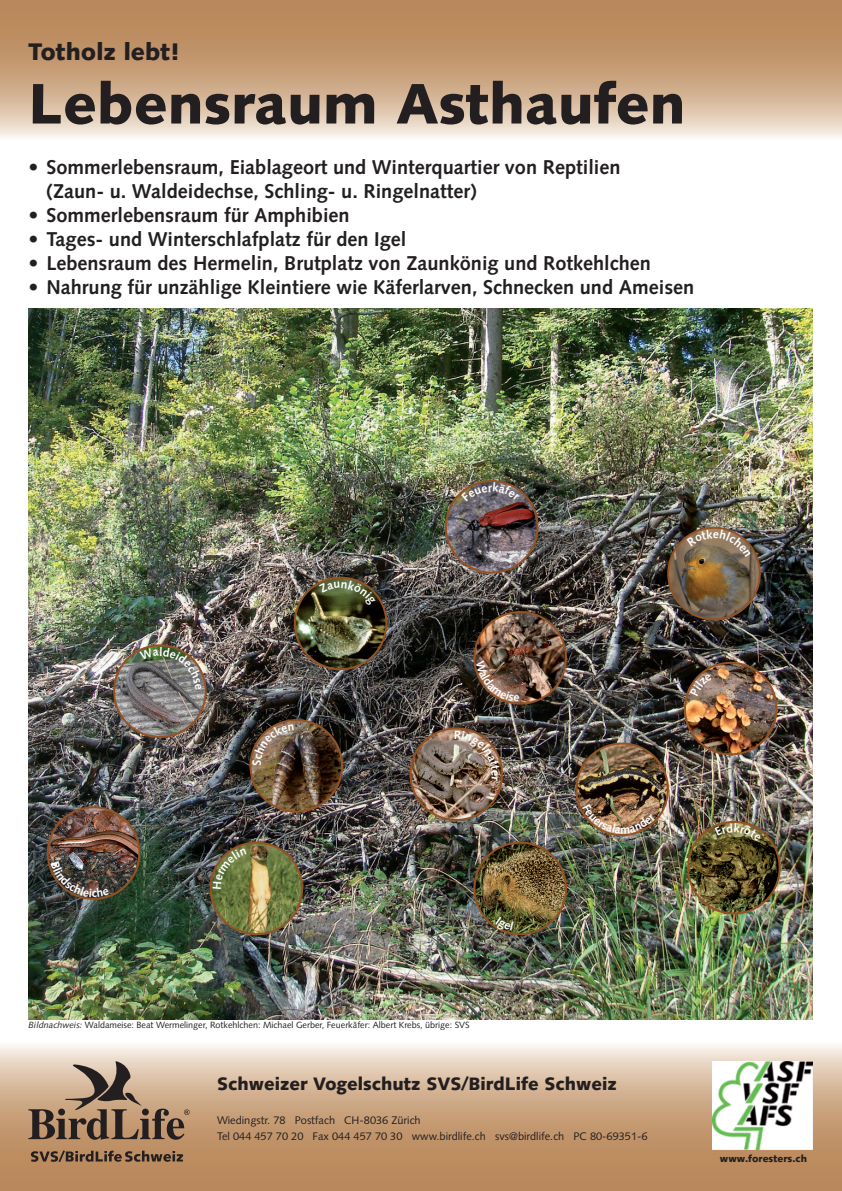
<style>
.page{position:relative;width:842px;height:1191px;background:#fff}
.page>*{position:absolute;margin:0;border:0;box-sizing:border-box;transform-origin:0 0}
.t1{font:900 57px "Syntax LT";color:#231f20}
.t2{font:900 24px "Syntax LT";color:#231f20}
.t3{font:700 20px/24px "Syntax LT";color:#231f20}
.t4{font:900 18px "Syntax LT";color:#231f20}
.t5{font:11px/16px "Syntax LT";color:#231f20}
.t6{font:900 10px "Syntax LT";color:#231f20}
.t7{font:9px "Syntax LT";color:#231f20}
.s1{font-style:italic}
</style>
<div class="page">
<img style="left:28px;top:309px;width:785px;height:710px">
<img style="left:48px;top:807px;width:91px;height:92px;border-radius:46px">
<div style="left:47px;top:806px;width:93px;height:94px;border:2px solid #955323;border-radius:50%"></div>
<img style="left:474px;top:842px;width:92px;height:91px">
<div style="left:473px;top:841px;width:94px;height:94px;border:2px solid #955323;border-radius:50%"></div>
<img style="left:576px;top:743px;width:92px;height:92px;border-radius:46px">
<div style="left:575px;top:742px;width:94px;height:94px;border:2px solid #955323;border-radius:50%"></div>
<img style="left:474px;top:612px;width:92px;height:91px;border-radius:46px">
<div style="left:473px;top:611px;width:94px;height:93px;border:2px solid #955323;border-radius:50%"></div>
<img style="left:668px;top:528px;width:92px;height:91px;border-radius:46px">
<div style="left:667px;top:527px;width:94px;height:93px;border:2px solid #955323;border-radius:50%"></div>
<img style="left:114px;top:645px;width:92px;height:92px;border-radius:46px">
<div style="left:113px;top:644px;width:94px;height:94px;border:2px solid #955323;border-radius:50%"></div>
<img style="left:295px;top:577px;width:91px;height:92px;border-radius:46px">
<div style="left:294px;top:576px;width:93px;height:94px;border:2px solid #955323;border-radius:50%"></div>
<img style="left:211px;top:842px;width:91px;height:92px;border-radius:46px">
<div style="left:210px;top:841px;width:93px;height:94px;border:2px solid #955323;border-radius:50%"></div>
<img style="left:410px;top:728px;width:92px;height:92px;border-radius:46px">
<div style="left:409px;top:727px;width:94px;height:94px;border:2px solid #955323;border-radius:50%"></div>
<img style="left:688px;top:823px;width:92px;height:90px">
<div style="left:687px;top:821px;width:94px;height:93px;border:2px solid #955323;border-radius:50%"></div>
<svg style="left:0;top:0;width:842px;height:138px;background:#cca785"></svg>
<svg style="left:0;top:1045px;width:842px;height:146px;background:#cca886"></svg>
<svg style="left:28px;top:1061px;width:162px;height:78px;background:#a68c75"></svg>
<svg style="left:31px;top:1150px;width:152px;height:12px;background:#7d5f46"></svg>
<img style="left:446px;top:481px;width:91px;height:91px;border-radius:46px">
<div style="left:445px;top:480px;width:93px;height:93px;border:2px solid #955323;border-radius:50%"></div>
<img style="left:685px;top:663px;width:91px;height:91px;border-radius:46px">
<div style="left:684px;top:662px;width:93px;height:93px;border:2px solid #955323;border-radius:50%"></div>
<img style="left:250px;top:720px;width:92px;height:91px;border-radius:46px">
<div style="left:249px;top:719px;width:94px;height:93px;border:2px solid #955323;border-radius:50%"></div>
<img style="left:713px;top:1061px;width:100px;height:88px">
<svg style="left:51px;top:861px;width:58px;height:36px;background:#4f4841"></svg>
<svg style="left:495px;top:916px;width:18px;height:14px"></svg>
<img style="left:582px;top:804px;width:74px;height:29px">
<svg style="left:476px;top:660px;width:43px;height:42px;background:#6e5242"></svg>
<svg style="left:687px;top:529px;width:64px;height:28px;background:#87725a"></svg>
<img style="left:139px;top:646px;width:63px;height:43px">
<svg style="left:319px;top:580px;width:57px;height:26px"></svg>
<svg style="left:212px;top:848px;width:35px;height:41px"></svg>
<img style="left:455px;top:730px;width:45px;height:50px">
<svg style="left:715px;top:823px;width:46px;height:18px"></svg>
<svg style="left:461px;top:482px;width:59px;height:19px"></svg>
<svg style="left:690px;top:673px;width:22px;height:23px"></svg>
<svg style="left:252px;top:724px;width:42px;height:42px;background:#796451"></svg>
<p class="t2" style="left:28px;top:38px;width:153px">Totholz lebt!</p>
<h1 class="t1" style="left:28px;top:70px;width:659px">Lebensraum Asthaufen</h1>
<p class="t3" style="left:46px;top:156px;width:576px;text-indent:-18px">• Sommerlebensraum, Eiablageort und Winterquartier von Reptilien (Zaun- u. Waldeidechse, Schling- u. Ringelnatter)</p>
<p class="t3" style="left:28px;top:204px;width:323px">• Sommerlebensraum für Amphibien</p>
<p class="t3" style="left:28px;top:228px;width:380px">• Tages- und Winterschlafplatz für den Igel</p>
<p class="t3" style="left:28px;top:252px;width:624px">• Lebensraum des Hermelin, Brutplatz von Zaunkönig und Rotkehlchen</p>
<p class="t3" style="left:28px;top:276px;width:667px">• Nahrung für unzählige Kleintiere wie Käferlarven, Schnecken und Ameisen</p>
<p class="t7" style="left:28px;top:1020px;width:443px"><span class="s1">Bildnachweis:</span> Waldameise: Beat Wermelinger, Rotkehlchen: Michael Gerber, Feuerkäfer: Albert Krebs, übrige: SVS</p>
<p class="t4" style="left:217px;top:1073px;width:401px">Schweizer Vogelschutz SVS/BirdLife Schweiz</p>
<p class="t5" style="left:217px;top:1112px;width:432px">Wiedingstr. 78 Postfach CH-8036 Zürich<br>Tel 044 457 70 20 Fax 044 457 70 30 www.birdlife.ch svs@birdlife.ch PC 80-69351-6</p>
<p class="t6" style="left:720px;top:1152px;width:89px">www.foresters.ch</p>
</div>
